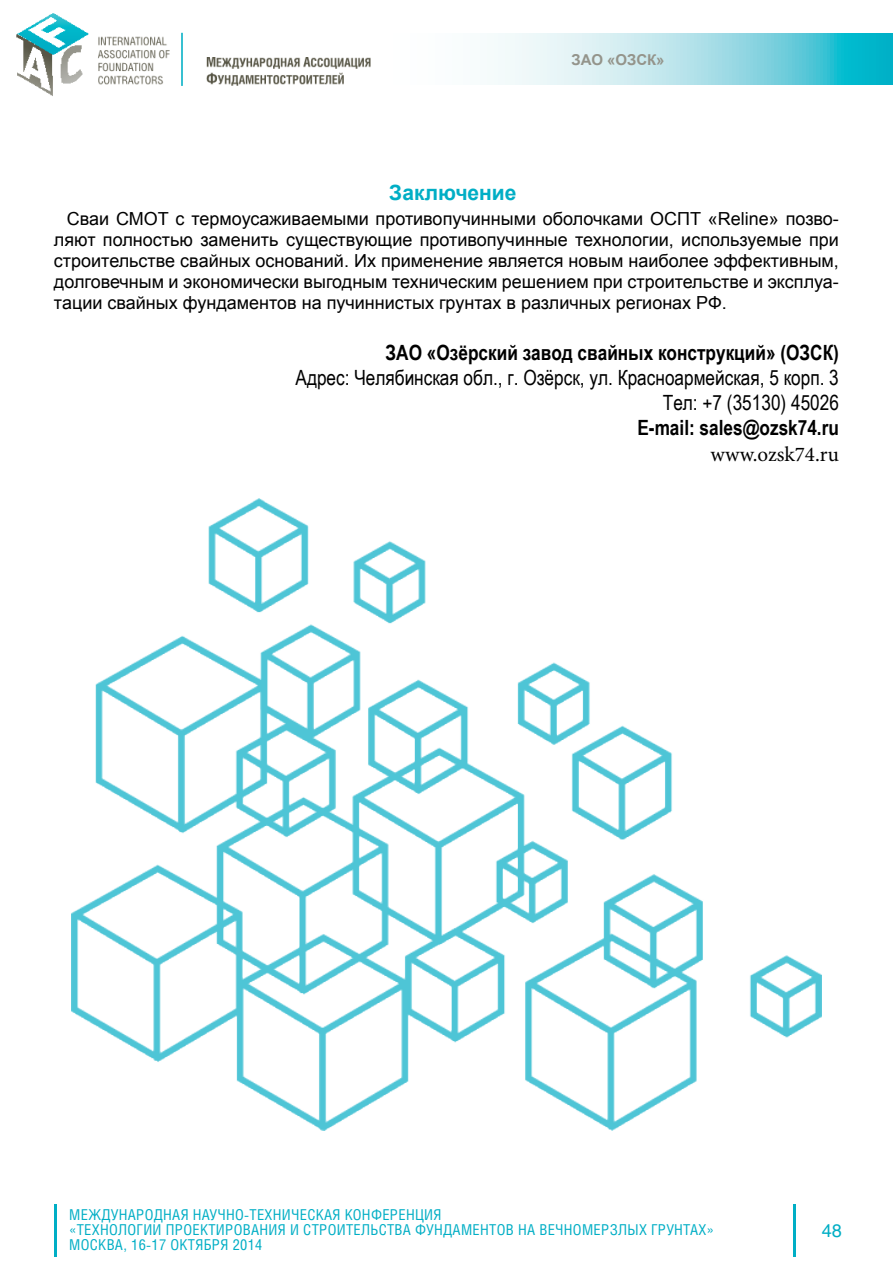
<style>
.page{position:relative;width:893px;height:1263px;background:#fff}
.page>*{position:absolute;margin:0;border:0;box-sizing:border-box;transform-origin:0 0}
.t1{font:21px/25.2px "Arial Narrow";color:#000;text-align:right}
.t2{font:700 21px "Arial Narrow";color:#000}
.t3{font:21px "Minion Pro";color:#000}
.t4{font:700 21px "Arial";color:#00aec5}
.t5{font:18px/21px "Arial";color:#000;text-align:justify}
.t6{font:18px "Helios";color:#00aec5}
.t7{font:15px/15px "Helios Cond";letter-spacing:.02em;color:#00aec5}
.t8{font:700 15px "Arial";color:#94948b}
</style>
<div class="page">
<svg style="left:494px;top:33px;width:398px;height:51px;background:#99dce6"></svg>
<img style="left:16px;top:13px;width:355px;height:83px">
<hr style="left:54px;top:1205px;width:2px;height:52px;background:#00aec5">
<hr style="left:793px;top:1205px;width:3px;height:52px;background:#00aec5">
<img style="left:71px;top:498px;width:751px;height:632px">
<p class="t8" style="left:571px;top:50px;width:95px">ЗАО «ОЗСК»</p>
<p class="t4" style="left:389px;top:179px;width:129px">Заключение</p>
<p class="t5" style="left:54px;top:209px;width:786px;text-indent:13px">Сваи СМОТ с термоусаживаемыми противопучинными оболочками ОСПТ «Reline» позво&shy;ляют полностью заменить существующие противопучинные технологии, используемые при строительстве свайных оснований. Их применение является новым наиболее эффективным, долговечным и экономически выгодным техническим решением при строительстве и эксплуа&shy;тации свайных фундаментов на пучиннистых грунтах в различных регионах РФ.</p>
<p class="t2" style="left:386px;top:336px;width:455px">ЗАО «Озёрский завод свайных конструкций» (ОЗСК)</p>
<p class="t1" style="left:296px;top:364px;width:545px">Адрес: Челябинская обл., г. Озёрск, ул. Красноармейская, 5 корп. 3<br>Тел: +7 (35130) 45026</p>
<p class="t2" style="left:637px;top:412px;width:203px">E-mail: sales@ozsk74.ru</p>
<p class="t3" style="left:710px;top:440px;width:130px">www.ozsk74.ru</p>
<p class="t7" style="left:69px;top:1207px;width:646px">Международная научно-техническая конференция<br>«Технологии проектирования и строительства фундаментов на вечномерзлых грунтах»<br>Москва, 16-17 октября 2014</p>
<p class="t6" style="left:822px;top:1220px;width:22px">48</p>
</div>
